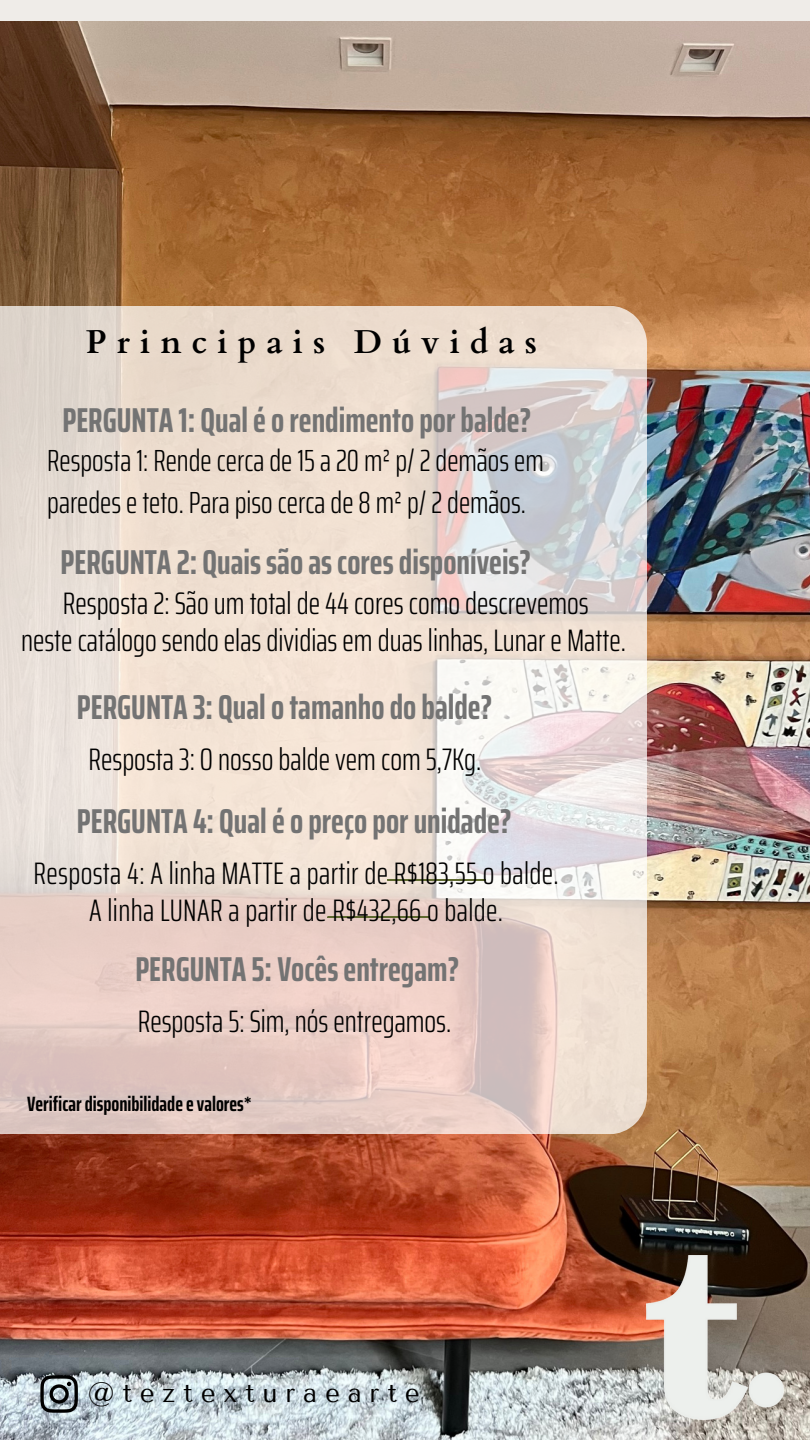
<style>
.page{position:relative;width:810px;height:1440px;background:#fff}
.page>*{position:absolute;margin:0;border:0;box-sizing:border-box;transform-origin:0 0}
.t1{font:700 extra-condensed 34.6px "Saira";color:#737373}
.t2{font:700 33px "Cardo";letter-spacing:.3em;color:#000}
.t3{font:300 extra-condensed 31.1px/37px "Saira";color:#000;text-align:center}
.t4{font:300 extra-condensed 30.6px/42.5px "Saira";color:#000}
.t5{font:26px "Tenor Sans";letter-spacing:.3em;color:#000}
.t6{font:700 extra-condensed 20.7px "Saira";color:#000}
</style>
<div class="page">
<img style="left:0;top:22px;width:810px;height:1418px">
<svg style="left:0;top:306px;width:647px;height:827px;background:#e9d9d1"></svg>
<svg style="left:327px;top:916px;width:103px;height:2px"></svg>
<svg style="left:387px;top:879px;width:99px;height:2px"></svg>
<img style="left:647px;top:1255px;width:136px;height:165px">
<svg style="left:40px;top:1375px;width:38px;height:38px"></svg>
<p class="t2" style="left:86px;top:320px;width:453px">Principais Dúvidas</p>
<p class="t1" style="left:62px;top:393px;width:470px">PERGUNTA 1: Qualéorendimentoporbalde?</p>
<p class="t4" style="left:47px;top:439px;width:498px">Resposta 1: Rende cerca de 15 a 20 m² p/ 2 demãos em paredes e teto. Para piso cerca de 8 m² p/ 2 demãos.</p>
<p class="t1" style="left:61px;top:535px;width:472px">PERGUNTA 2: Quaissãoascoresdisponíveis?</p>
<p class="t3" style="left:21px;top:584px;width:607px">Resposta 2: São um total de 44 cores como descrevemos<br>neste catálogo sendo elas dividias em duas linhas, Lunar e Matte.</p>
<p class="t1" style="left:77px;top:680px;width:417px">PERGUNTA 3: Qualotamanhodobalde?</p>
<p class="t3" style="left:88px;top:741px;width:395px">Resposta 3: O nosso balde vem com 5,7Kg.</p>
<p class="t1" style="left:77px;top:794px;width:436px">PERGUNTA 4: Qualéopreçoporunidade?</p>
<p class="t3" style="left:33px;top:854px;width:527px">Resposta 4: A linha MATTE a partir de R$183,55 o balde.<br>A linha LUNAR a partir de R$432,66 o balde.</p>
<p class="t1" style="left:135px;top:942px;width:325px">PERGUNTA 5: Vocêsentregam?</p>
<p class="t3" style="left:138px;top:1003px;width:315px">Resposta 5: Sim, nós entregamos.</p>
<p class="t6" style="left:27px;top:1087px;width:226px">Verificardisponibilidadeevalores*</p>
<p class="t5" style="left:88px;top:1378px;width:333px">@teztexturaearte</p>
</div>
